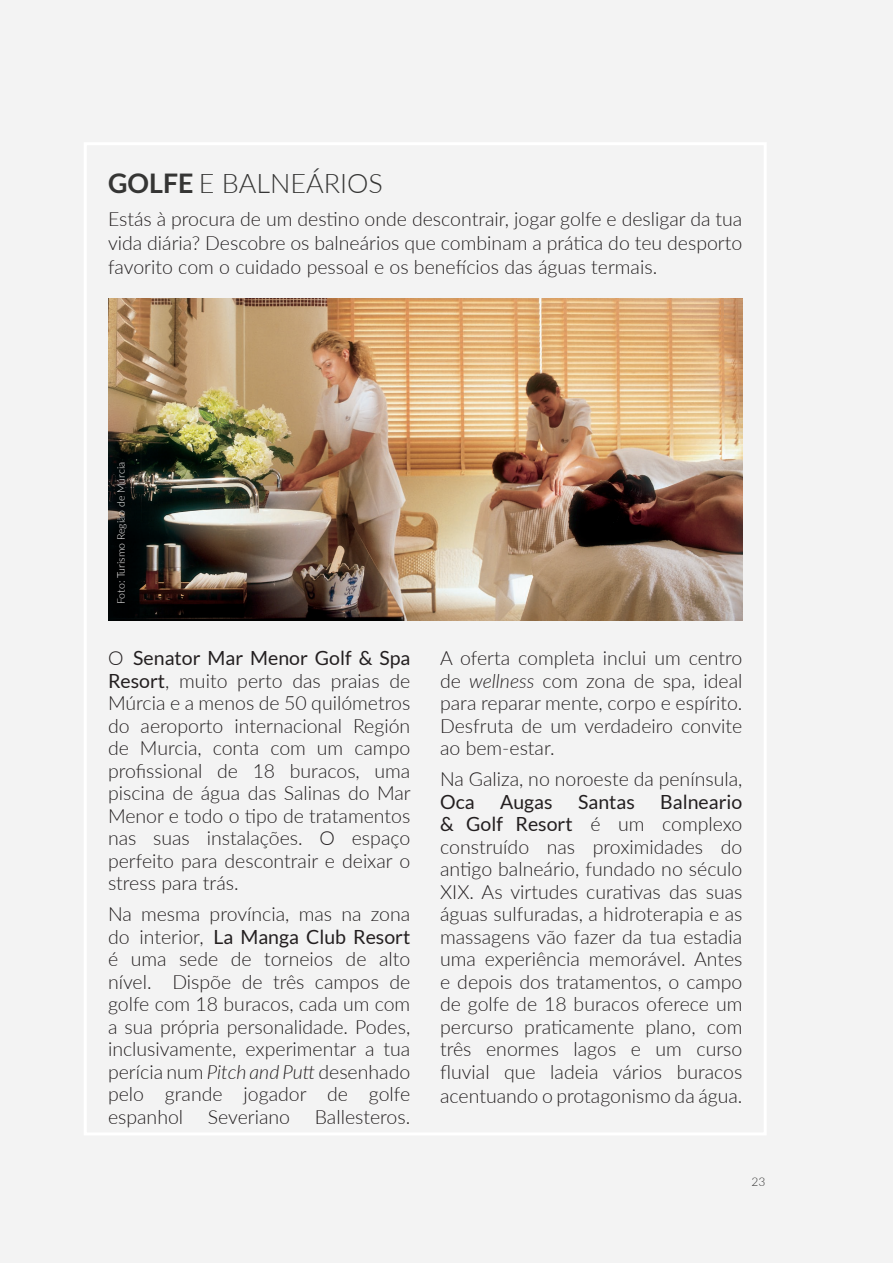
<style>
.page{position:relative;width:893px;height:1263px;background:#f3f3f3}
.page>*{position:absolute;margin:0;border:0;box-sizing:border-box;transform-origin:0 0}
.t1{font:300 27px "Lato";color:#353534}
.Body{font:300 19.5px/22.5px "Lato";color:#231f20;text-align:justify}
.Body-2{font:19.5px "Lato";color:#231f20}
.t2{font:300 12px "Lato";color:#353534}
.PIE_ARRIBA{font:300 10.5px "Lato";color:#fff}
.s1{font-weight:700}
.s2{font-weight:400}
.s3{font-style:italic}
</style>
<div class="page">
<img style="left:108px;top:298px;width:634px;height:322px">
<h2 class="t1" style="left:108px;top:165px;width:276px"><span class="s1">GOLFE</span> E BALNEÁRIOS</h2>
<p class="Body" style="left:108px;top:206px;width:636px;line-height:24px">Estás à procura de um destino onde descontrair, jogar golfe e desligar da tua vida diária? Descobre os balneários que combinam a prática do teu desporto favorito com o cuidado pessoal e os benefícios das águas termais.</p>
<p class="PIE_ARRIBA" style="left:114px;top:604px;width:144px;rotate:-90deg">Foto: Turismo Região de Múrcia</p>
<p class="Body" style="left:108px;top:646px;width:304px">O <span class="s2">Senator Mar Menor Golf &amp; Spa Resort</span>, muito perto das praias de Múrcia e a menos de 50 quilómetros do aeroporto internacional Región de Murcia, conta com um campo profissional de 18 buracos, uma piscina de água das Salinas do Mar Menor e todo o tipo de tratamentos nas suas instalações. O espaço perfeito para descontrair e deixar o stress para trás.</p>
<p class="Body" style="left:108px;top:902px;width:304px">Na mesma província, mas na zona do interior, <span class="s2">La Manga Club Resort </span>é uma sede de torneios de alto nível. Dispõe de três campos de golfe com 18 buracos, cada um com a sua própria personalidade. Podes, inclusivamente, experimentar a tua perícia num <span class="s3">Pitch and Putt</span> desenhado pelo grande jogador de golfe espanhol</p>
<p class="Body" style="left:208px;top:1105px;width:84px">Severiano</p>
<p class="Body" style="left:315px;top:1105px;width:97px">Ballesteros.</p>
<p class="Body" style="left:440px;top:646px;width:304px">A oferta completa inclui um centro de <span class="s3">wellness</span> com zona de spa, ideal para reparar mente, corpo e espírito.<br>Desfruta de um verdadeiro convite ao bem-estar.</p>
<p class="Body" style="left:440px;top:767px;width:304px">Na Galiza, no noroeste da península,<br><span class="s2">Oca</span></p>
<p class="Body" style="left:440px;top:790px;width:304px;text-indent:220px"><span class="s2">Balneario &amp; Golf Resort</span> é um complexo construído nas proximidades do antigo balneário, fundado no século XIX. As virtudes curativas das suas águas sulfuradas, a hidroterapia e as massagens vão fazer da tua estadia uma experiência memorável. Antes e depois dos tratamentos, o campo de golfe de 18 buracos oferece um percurso praticamente plano, com três enormes lagos e um curso fluvial que ladeia vários buracos acentuando o protagonismo da água.</p>
<p class="Body-2" style="left:500px;top:791px;width:54px">Augas</p>
<p class="Body-2" style="left:578px;top:791px;width:58px">Santas</p>
<p class="t2" style="left:751px;top:1173px;width:15px">23</p>
</div>
